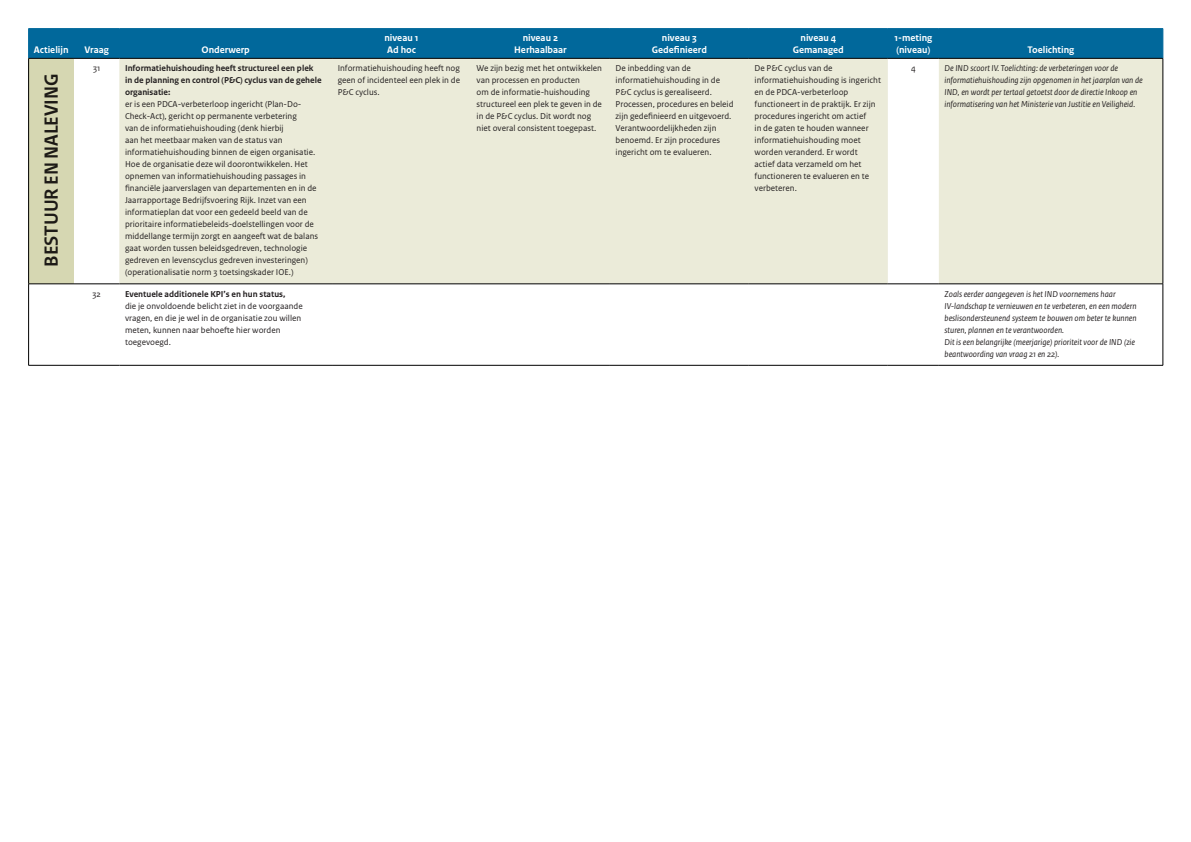
<style>
.page{position:relative;width:1191px;height:842px;background:#fff}
.page>*{position:absolute;margin:0;border:0;box-sizing:border-box;transform-origin:0 0}
.Actielijn{font:700 20px "Rijksoverheid Sans Heading";color:#231f20}
.t1{font:700 10px/12px "Rijksoverheid Sans Text";color:#fff;text-align:center}
.t2{font:9px/12px "Rijksoverheid Sans Text";color:#231f20}
.t3{font:italic 9px/12px "Rijksoverheid Sans Text";color:#231f20}
.t4{font:700 9px/12px "Rijksoverheid Sans Text";color:#231f20}
</style>
<div class="page">
<div style="left:29px;top:58px;width:45px;height:226px;background:#d6d7b2"></div>
<div style="left:119px;top:59px;width:1043px;height:225px;background:#ebebd9"></div>
<svg style="left:74px;top:364px;width:865px;height:1px"></svg>
<hr style="left:74px;top:284px;width:45px;height:1px;background:#000">
<hr style="left:119px;top:284px;width:213px;height:1px;background:#000">
<hr style="left:332px;top:284px;width:139px;height:1px;background:#000">
<hr style="left:471px;top:284px;width:139px;height:1px;background:#000">
<hr style="left:610px;top:284px;width:139px;height:1px;background:#000">
<hr style="left:749px;top:284px;width:138px;height:1px;background:#000">
<hr style="left:887px;top:284px;width:52px;height:1px;background:#000">
<hr style="left:939px;top:284px;width:224px;height:1px;background:#000">
<hr style="left:28px;top:58px;width:46px;height:1px;background:#000">
<hr style="left:74px;top:58px;width:45px;height:1px;background:#000">
<hr style="left:119px;top:58px;width:213px;height:1px;background:#000">
<hr style="left:332px;top:58px;width:139px;height:1px;background:#000">
<hr style="left:471px;top:58px;width:139px;height:1px;background:#000">
<hr style="left:610px;top:58px;width:139px;height:1px;background:#000">
<hr style="left:749px;top:58px;width:138px;height:1px;background:#000">
<hr style="left:887px;top:58px;width:52px;height:1px;background:#000">
<hr style="left:939px;top:58px;width:224px;height:1px;background:#000">
<hr style="left:28px;top:59px;width:1px;height:225px;background:#000">
<hr style="left:28px;top:284px;width:1px;height:81px;background:#000">
<hr style="left:1162px;top:59px;width:1px;height:225px;background:#000">
<hr style="left:1162px;top:284px;width:1px;height:81px;background:#000">
<hr style="left:28px;top:28px;width:46px;height:1px;background:#01689b">
<hr style="left:74px;top:28px;width:45px;height:1px;background:#01689b">
<hr style="left:119px;top:28px;width:213px;height:1px;background:#01689b">
<hr style="left:332px;top:28px;width:139px;height:1px;background:#01689b">
<hr style="left:471px;top:28px;width:139px;height:1px;background:#01689b">
<hr style="left:610px;top:28px;width:139px;height:1px;background:#01689b">
<hr style="left:749px;top:28px;width:138px;height:1px;background:#01689b">
<hr style="left:887px;top:28px;width:52px;height:1px;background:#01689b">
<hr style="left:939px;top:28px;width:224px;height:1px;background:#01689b">
<div style="left:28px;top:29px;width:1135px;height:29px;background:#01689b"></div>
<hr style="left:28px;top:365px;width:46px;height:1px;background:#000">
<hr style="left:74px;top:365px;width:45px;height:1px;background:#000">
<hr style="left:119px;top:365px;width:213px;height:1px;background:#000">
<hr style="left:332px;top:365px;width:139px;height:1px;background:#000">
<hr style="left:471px;top:365px;width:139px;height:1px;background:#000">
<hr style="left:610px;top:365px;width:139px;height:1px;background:#000">
<hr style="left:749px;top:365px;width:138px;height:1px;background:#000">
<hr style="left:887px;top:365px;width:52px;height:1px;background:#000">
<hr style="left:939px;top:365px;width:224px;height:1px;background:#000">
<hr style="left:28px;top:284px;width:46px;height:1px;background:#000">
<p class="t1" style="left:34px;top:44px;width:36px">Actielijn</p>
<p class="t1" style="left:84px;top:44px;width:26px">Vraag</p>
<p class="t1" style="left:201px;top:44px;width:50px">Onderwerp</p>
<h1 class="Actielijn" style="left:40px;top:267px;width:195px;rotate:-90deg">BESTUUR EN NALEVING</h1>
<p class="t2" style="left:93px;top:63px;width:9px">31</p>
<p class="t4" style="left:125px;top:63px;width:198px">Informatiehuishouding heeft structureel een plek in de planning en control (P&amp;C) cyclus van de gehele organisatie:</p>
<p class="t2" style="left:125px;top:99px;width:195px">er is een PDCA-verbeterloop ingericht (Plan-Do-Check-Act), gericht op permanente verbetering<br>van de informatiehuishouding (denk hierbij<br>aan het meetbaar maken van de status van informatiehuishouding binnen de eigen organisatie.<br>Hoe de organisatie deze wil doorontwikkelen. Het opnemen van informatiehuishouding passages in financiële jaarverslagen van departementen en in de Jaarrapportage Bedrijfsvoering Rijk. Inzet van een informatieplan dat voor een gedeeld beeld van de prioritaire informatiebeleids-doelstellingen voor de middellange termijn zorgt en aangeeft wat de balans gaat worden tussen beleidsgedreven, technologie gedreven en levenscyclus gedreven investeringen) (operationalisatie norm 3 toetsingskader IOE.)</p>
<p class="t2" style="left:92px;top:288px;width:10px">32</p>
<p class="t4" style="left:125px;top:288px;width:162px">Eventuele additionele KPI’s en hun status,</p>
<p class="t2" style="left:125px;top:300px;width:179px">die je onvoldoende belicht ziet in de voorgaande vragen, en die je wel in de organisatie zou willen meten, kunnen naar behoefte hier worden toegevoegd.</p>
<p class="t1" style="left:384px;top:32px;width:36px;text-align:left">niveau 1<br>Ad hoc</p>
<p class="t1" style="left:514px;top:32px;width:54px">niveau 2<br>Herhaalbaar</p>
<p class="t1" style="left:652px;top:32px;width:57px">niveau 3<br>Gedefinieerd</p>
<p class="t1" style="left:793px;top:32px;width:53px">niveau 4<br>Gemanaged</p>
<p class="t1" style="left:894px;top:32px;width:39px;text-align:left">1-meting (niveau)</p>
<p class="t1" style="left:1027px;top:44px;width:48px">Toelichting</p>
<p class="t2" style="left:338px;top:63px;width:124px;text-align:justify">Informatiehuishouding heeft nog geen of incidenteel een plek in de P&amp;C cyclus.</p>
<p class="t2" style="left:476px;top:63px;width:127px">We zijn bezig met het ontwikkelen van processen en producten<br>om de informatie-huishouding structureel een plek te geven in de in de P&amp;C cyclus. Dit wordt nog niet overal consistent toegepast.</p>
<p class="t2" style="left:615px;top:63px;width:119px">De inbedding van de informatiehuishouding in de<br>P&amp;C cyclus is gerealiseerd.<br>Processen, procedures en beleid zijn gedefinieerd en uitgevoerd.<br>Verantwoordelijkheden zijn benoemd. Er zijn procedures ingericht om te evalueren.</p>
<p class="t2" style="left:754px;top:63px;width:128px">De P&amp;C cyclus van de informatiehuishouding is ingericht en de PDCA-verbeterloop functioneert in de praktijk. Er zijn procedures ingericht om actief<br>in de gaten te houden wanneer informatiehuishouding moet worden veranderd. Er wordt<br>actief data verzameld om het functioneren te evalueren en te verbeteren.</p>
<p class="t2" style="left:911px;top:63px;width:6px">4</p>
<p class="t3" style="left:944px;top:63px;width:200px">De IND scoort IV. Toelichting: de verbeteringen voor de informatiehuishouding zijn opgenomen in het jaarplan van de IND, en wordt per tertaal getoetst door de directie Inkoop en informatisering van het Ministerie van Justitie en Veiligheid.</p>
<p class="t3" style="left:944px;top:288px;width:194px">Zoals eerder aangegeven is het IND voornemens haar IV-landschap te vernieuwen en te verbeteren, en een modern beslisondersteunend systeem te bouwen om beter te kunnen sturen, plannen en te verantwoorden.<br>Dit is een belangrijke (meerjarige) prioriteit voor de IND (zie beantwoording van vraag 21 en 22).</p>
</div>
